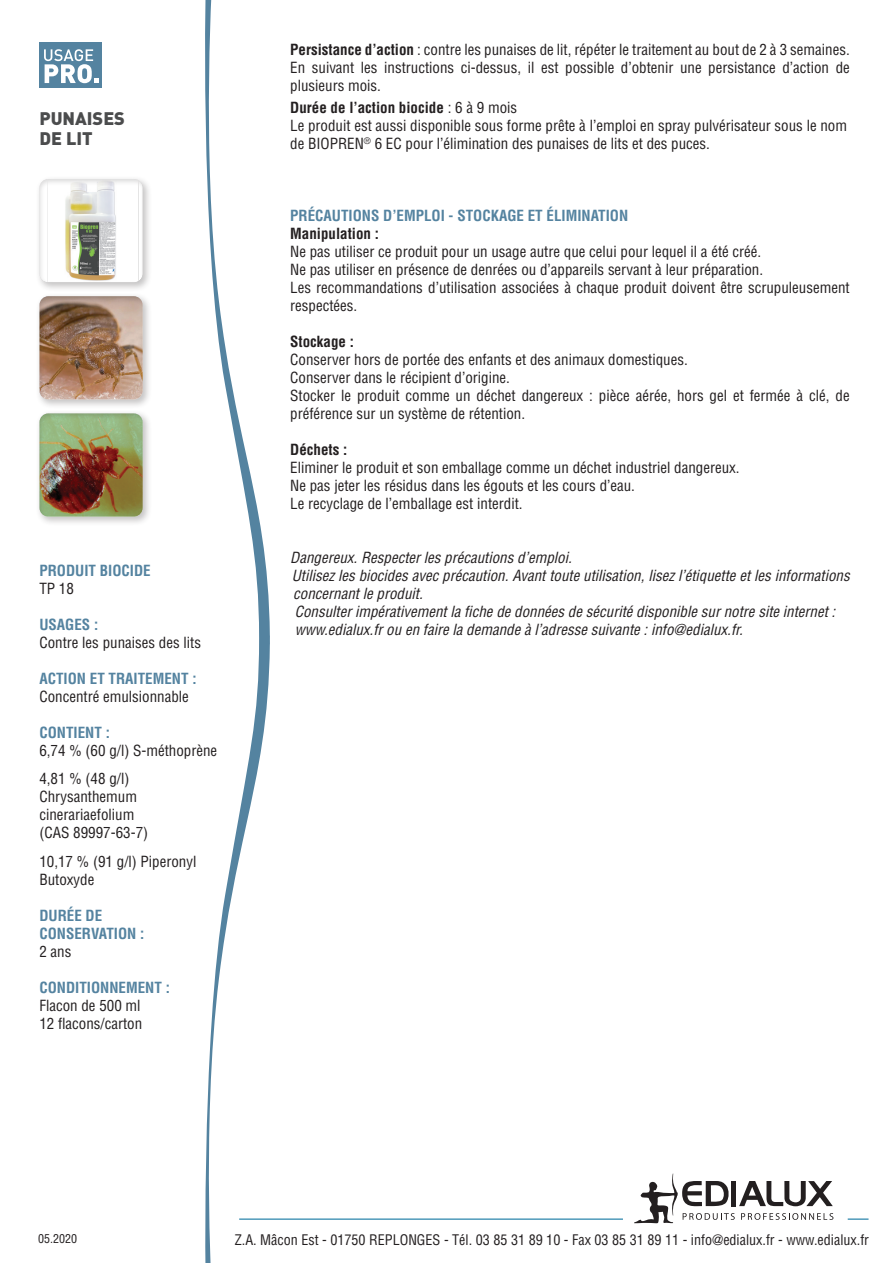
<style>
.page{position:relative;width:893px;height:1263px;background:#fff}
.page>*{position:absolute;margin:0;border:0;box-sizing:border-box;transform-origin:0 0}
.t1{font:900 18px/19.5px "DINOT";color:#4b4c4d}
.t2{font:condensed 15px/18px "Helvetica";color:#231f20}
.t3{font:italic condensed 15px/18px "Helvetica";color:#231f20}
.t4{font:700 condensed 15px/18px "Helvetica";color:#5483a0}
.t5{font:700 condensed 15px "Helvetica";color:#231f20}
.t6{font:condensed 14.25px "Helvetica";color:#231f20}
.t7{font:condensed 12px "Helvetica";color:#231f20}
.s1{font-weight:700}
</style>
<div class="page">
<svg style="left:205px;top:0;width:65px;height:1263px"></svg>
<div style="left:39px;top:43px;width:63px;height:45px;background:#5483a0"></div>
<svg style="left:44px;top:49px;width:55px;height:34px"></svg>
<div style="left:36px;top:175px;width:116px;height:117px;background:#231f20;opacity:.27"></div>
<div style="left:38px;top:176px;width:105px;height:107px;background:#231f20;opacity:.17"></div>
<div style="left:36px;top:409px;width:116px;height:117px;background:#231f20;opacity:.27"></div>
<div style="left:38px;top:411px;width:105px;height:106px;background:#231f20;opacity:.17"></div>
<div style="left:36px;top:292px;width:116px;height:117px;background:#231f20;opacity:.27"></div>
<div style="left:38px;top:293px;width:105px;height:107px;background:#231f20;opacity:.17"></div>
<svg style="left:634px;top:1173px;width:199px;height:50px"></svg>
<hr style="left:239px;top:1218px;width:384px;height:2px;background:#4f9aba">
<hr style="left:848px;top:1218px;width:20px;height:2px;background:#4f9aba">
<p class="t1" style="left:39px;top:108px;width:87px">PUNAISES<br>DE LIT</p>
<p class="t4" style="left:39px;top:561px;width:113px">PRODUIT BIOCIDE</p>
<p class="t2" style="left:39px;top:579px;width:36px">TP 18</p>
<p class="t4" style="left:39px;top:615px;width:60px">USAGES :</p>
<p class="t2" style="left:39px;top:633px;width:163px">Contre les punaises des lits</p>
<p class="t4" style="left:39px;top:669px;width:159px">ACTION ET TRAITEMENT :</p>
<p class="t2" style="left:39px;top:687px;width:151px">Concentré emulsionnable</p>
<p class="t4" style="left:39px;top:723px;width:72px">CONTIENT :</p>
<p class="t2" style="left:39px;top:736px;width:179px;line-height:28.5px">6,74 % (60 g/l) S-méthoprène<br>4,81 % (48 g/l)</p>
<p class="t2" style="left:39px;top:787px;width:110px">Chrysanthemum cinerariaefolium (CAS 89997-63-7)</p>
<p class="t2" style="left:39px;top:852px;width:159px">10,17 % (91 g/l) Piperonyl<br>Butoxyde</p>
<p class="t4" style="left:39px;top:906px;width:106px">DURÉE DE<br>CONSERVATION :</p>
<p class="t2" style="left:39px;top:942px;width:34px">2 ans</p>
<p class="t4" style="left:39px;top:978px;width:132px">CONDITIONNEMENT :</p>
<p class="t2" style="left:39px;top:996px;width:104px">Flacon de 500 ml<br>12 flacons/carton</p>
<p class="t2" style="left:290px;top:40px;width:561px;text-align:justify"><span class="s1">Persistance d’action</span> : contre les punaises de lit, répéter le traitement au bout de 2 à 3 semaines.<br>En suivant les instructions ci-dessus, il est possible d’obtenir une persistance d’action de plusieurs mois.</p>
<p class="t2" style="left:290px;top:99px;width:558px"><span class="s1">Durée de l’action biocide</span> : 6 à 9 mois<br>Le produit est aussi disponible sous forme prête à l’emploi en spray pulvérisateur sous le nom de BIOPREN<sup>®</sup> 6 EC pour l’élimination des punaises de lits et des puces.</p>
<p class="t4" style="left:290px;top:207px;width:339px">PRÉCAUTIONS D’EMPLOI - STOCKAGE ET ÉLIMINATION</p>
<p class="t5" style="left:290px;top:225px;width:90px">Manipulation :</p>
<p class="t2" style="left:290px;top:243px;width:561px">Ne pas utiliser ce produit pour un usage autre que celui pour lequel il a été créé.<br>Ne pas utiliser en présence de denrées ou d’appareils servant à leur préparation.<br>Les recommandations d’utilisation associées à chaque produit doivent être scrupuleusement respectées.</p>
<p class="t5" style="left:290px;top:333px;width:65px">Stockage :</p>
<p class="t2" style="left:290px;top:351px;width:561px">Conserver hors de portée des enfants et des animaux domestiques.<br>Conserver dans le récipient d’origine.<br>Stocker le produit comme un déchet dangereux : pièce aérée, hors gel et fermée à clé, de préférence sur un système de rétention.</p>
<p class="t5" style="left:290px;top:441px;width:59px">Déchets :</p>
<p class="t2" style="left:290px;top:459px;width:451px">Eliminer le produit et son emballage comme un déchet industriel dangereux.<br>Ne pas jeter les résidus dans les égouts et les cours d’eau.<br>Le recyclage de l’emballage est interdit.</p>
<p class="t3" style="left:290px;top:549px;width:561px">Dangereux. Respecter les précautions d’emploi.<br>Utilisez les biocides avec précaution. Avant toute utilisation, lisez l’étiquette et les informations concernant le produit.<br>Consulter impérativement la fiche de données de sécurité disponible sur notre site internet : www.edialux.fr ou en faire la demande à l’adresse suivante : info@edialux.fr.</p>
<p class="t7" style="left:38px;top:1231px;width:41px">05.2020</p>
<p class="t6" style="left:235px;top:1231px;width:636px">Z.A. Mâcon Est - 01750 REPLONGES - Tél. 03 85 31 89 10 - Fax 03 85 31 89 11 - info@edialux.fr - www.edialux.fr</p>
</div>
